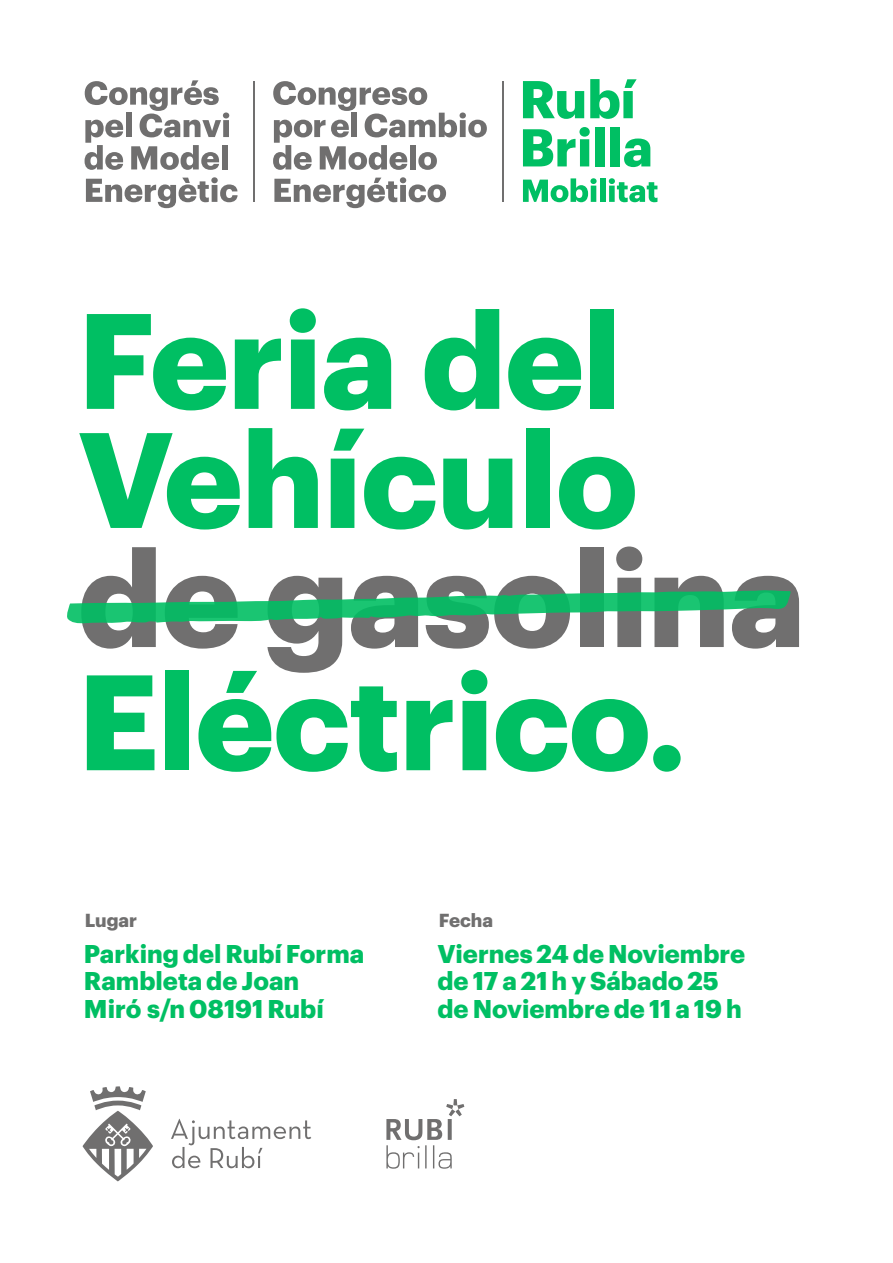
<style>
.page{position:relative;width:893px;height:1263px;background:#fff}
.page>*{position:absolute;margin:0;border:0;box-sizing:border-box;transform-origin:0 0}
.t1{font:700 132.6px/119.1px "Graphik";letter-spacing:-.01em;color:#00bf63}
.t2{font:700 132.6px "Graphik";letter-spacing:-.01em;color:#706f6f}
.t3{font:700 25.2px/27.3px "Graphik";color:#00bf63}
.t4{font:700 18.45px "Graphik";color:#706f6f}
</style>
<div class="page">
<svg style="left:83px;top:1086px;width:228px;height:95px"></svg>
<svg style="left:386px;top:1099px;width:78px;height:70px"></svg>
<svg style="left:274px;top:177px;width:172px;height:31px"></svg>
<svg style="left:273px;top:81px;width:214px;height:89px"></svg>
<svg style="left:523px;top:127px;width:67px;height:39px"></svg>
<div style="left:595px;top:127px;width:10px;height:39px;background:#00bf63"></div>
<div style="left:611px;top:127px;width:9px;height:39px;background:#00bf63"></div>
<svg style="left:624px;top:139px;width:26px;height:28px"></svg>
<svg style="left:523px;top:81px;width:61px;height:38px"></svg>
<svg style="left:590px;top:79px;width:47px;height:40px"></svg>
<hr style="left:502px;top:81px;width:2px;height:121px;background:#706f6f">
<svg style="left:86px;top:177px;width:152px;height:31px"></svg>
<svg style="left:85px;top:80px;width:144px;height:90px"></svg>
<hr style="left:253px;top:81px;width:2px;height:121px;background:#706f6f">
<svg style="left:523px;top:178px;width:74px;height:24px"></svg>
<div style="left:600px;top:178px;width:5px;height:24px;background:#00bf63"></div>
<svg style="left:609px;top:178px;width:48px;height:24px"></svg>
<svg style="left:67px;top:590px;width:724px;height:33px"></svg>
<h1 class="t1" style="left:78px;top:289px;width:562px">Feria del<br>Vehículo</h1>
<h1 class="t2" style="left:78px;top:496px;width:729px">de gasolina</h1>
<h1 class="t1" style="left:78px;top:651px;width:611px">Eléctrico.</h1>
<p class="t4" style="left:85px;top:906px;width:54px">Lugar</p>
<p class="t3" style="left:84px;top:938px;width:282px">Parking del Rubí Forma<br>Rambleta de Joan<br>Miró s/n 08191 Rubí</p>
<p class="t4" style="left:439px;top:906px;width:56px">Fecha</p>
<p class="t3" style="left:437px;top:938px;width:309px">Viernes 24 de Noviembre de 17 a 21 h y Sábado 25 de Noviembre de 11 a 19 h</p>
</div>
